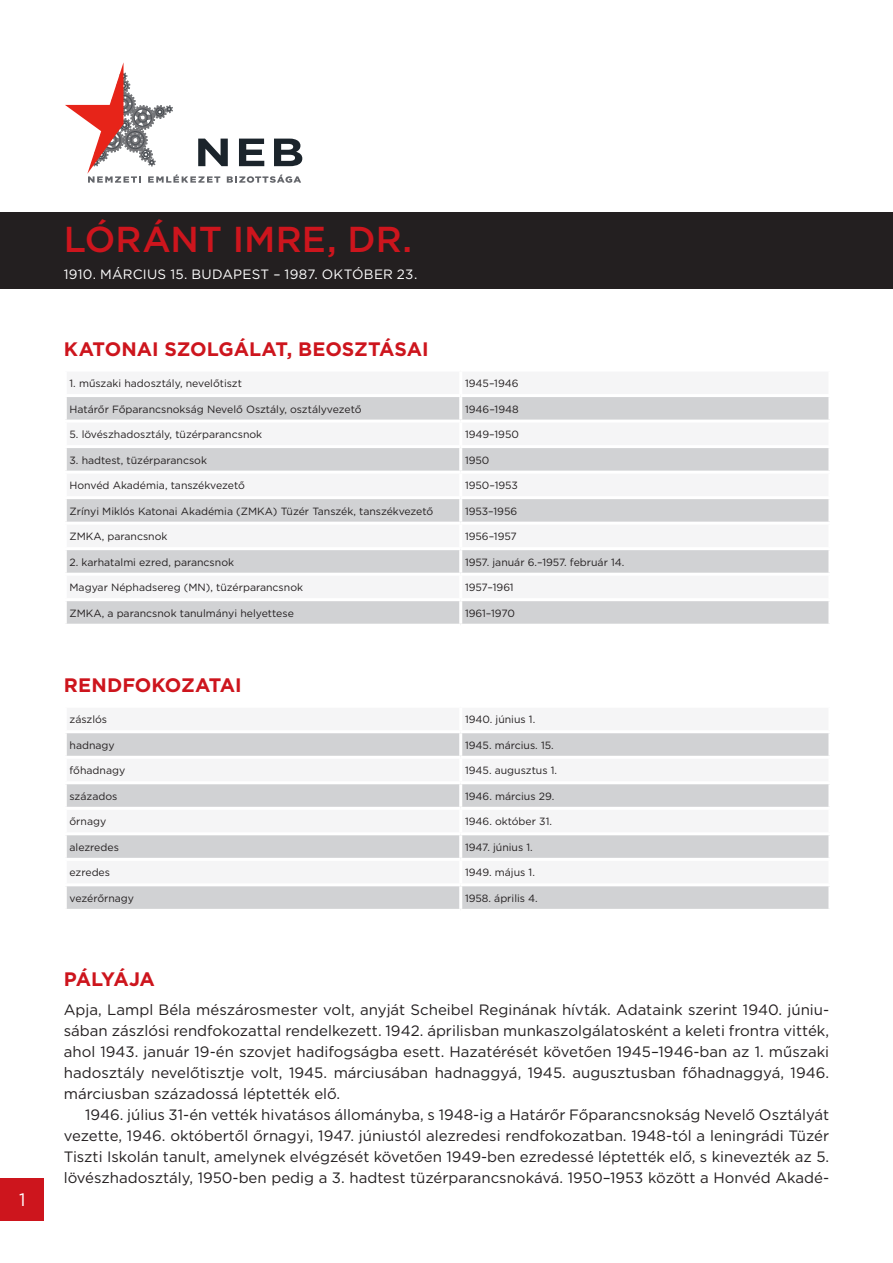
<style>
.page{position:relative;width:893px;height:1263px;background:#fff}
.page>*{position:absolute;margin:0;border:0;box-sizing:border-box;transform-origin:0 0}
.név{font:500 36px "Gotham";color:#cd151d}
.cím{font:700 19.5px "Gotham";letter-spacing:-.005em;color:#cd151d}
.cím-2{font:700 19.5px "Gotham";letter-spacing:-.04em;color:#cd151d}
.t1{font:18px "Gotham";color:#fff}
.Bekezdésstílus_2{font:15px/21px "Gotham";color:#231f20;text-align:justify}
.születés{font:13.5px "Gotham";letter-spacing:.015em;color:#fff}
.t2{font:10.5px "Gotham";color:#231f20}
</style>
<div class="page">
<div style="left:0;top:1178px;width:44px;height:42px;background:#cd151d"></div>
<div style="left:0;top:213px;width:893px;height:76px;background:#231f20"></div>
<svg style="left:65px;top:62px;width:237px;height:121px"></svg>
<svg style="left:67px;top:397px;width:761px;height:227px;fill:#d1d2d4"></svg>
<hr style="left:459px;top:397px;width:3px;height:23px;background:#fff">
<hr style="left:459px;top:423px;width:3px;height:22px;background:#fff">
<hr style="left:459px;top:448px;width:3px;height:23px;background:#fff">
<hr style="left:459px;top:474px;width:3px;height:22px;background:#fff">
<hr style="left:459px;top:499px;width:3px;height:23px;background:#fff">
<hr style="left:459px;top:525px;width:3px;height:22px;background:#fff">
<hr style="left:459px;top:550px;width:3px;height:23px;background:#fff">
<hr style="left:459px;top:576px;width:3px;height:22px;background:#fff">
<hr style="left:459px;top:601px;width:3px;height:23px;background:#fff">
<hr style="left:64px;top:420px;width:397px;height:3px;background:#fff">
<hr style="left:461px;top:420px;width:370px;height:3px;background:#fff">
<hr style="left:64px;top:445px;width:397px;height:3px;background:#fff">
<hr style="left:461px;top:445px;width:370px;height:3px;background:#fff">
<hr style="left:64px;top:471px;width:397px;height:3px;background:#fff">
<hr style="left:461px;top:471px;width:370px;height:3px;background:#fff">
<hr style="left:64px;top:496px;width:397px;height:3px;background:#fff">
<hr style="left:461px;top:496px;width:370px;height:3px;background:#fff">
<hr style="left:64px;top:522px;width:397px;height:3px;background:#fff">
<hr style="left:461px;top:522px;width:370px;height:3px;background:#fff">
<hr style="left:64px;top:547px;width:397px;height:3px;background:#fff">
<hr style="left:461px;top:547px;width:370px;height:3px;background:#fff">
<hr style="left:64px;top:573px;width:397px;height:3px;background:#fff">
<hr style="left:461px;top:573px;width:370px;height:3px;background:#fff">
<hr style="left:64px;top:598px;width:397px;height:3px;background:#fff">
<hr style="left:461px;top:598px;width:370px;height:3px;background:#fff">
<svg style="left:67px;top:733px;width:761px;height:176px;fill:#d1d2d4"></svg>
<hr style="left:459px;top:733px;width:3px;height:23px;background:#fff">
<hr style="left:459px;top:759px;width:3px;height:22px;background:#fff">
<hr style="left:459px;top:784px;width:3px;height:23px;background:#fff">
<hr style="left:459px;top:810px;width:3px;height:22px;background:#fff">
<hr style="left:459px;top:835px;width:3px;height:23px;background:#fff">
<hr style="left:459px;top:861px;width:3px;height:22px;background:#fff">
<hr style="left:459px;top:886px;width:3px;height:23px;background:#fff">
<hr style="left:64px;top:756px;width:397px;height:3px;background:#fff">
<hr style="left:461px;top:756px;width:370px;height:3px;background:#fff">
<hr style="left:64px;top:781px;width:397px;height:3px;background:#fff">
<hr style="left:461px;top:781px;width:370px;height:3px;background:#fff">
<hr style="left:64px;top:807px;width:397px;height:3px;background:#fff">
<hr style="left:461px;top:807px;width:370px;height:3px;background:#fff">
<hr style="left:64px;top:832px;width:397px;height:3px;background:#fff">
<hr style="left:461px;top:832px;width:370px;height:3px;background:#fff">
<hr style="left:64px;top:858px;width:397px;height:3px;background:#fff">
<hr style="left:461px;top:858px;width:370px;height:3px;background:#fff">
<hr style="left:64px;top:883px;width:397px;height:3px;background:#fff">
<hr style="left:461px;top:883px;width:370px;height:3px;background:#fff">
<p class="t1" style="left:19px;top:1188px;width:8px">1</p>
<p class="név" style="left:64px;top:215px;width:350px">LÓRÁNT IMRE, DR.</p>
<p class="születés" style="left:64px;top:265px;width:355px">1910. MÁRCIUS 15. BUDAPEST – 1987. OKTÓBER 23.</p>
<p class="cím" style="left:64px;top:336px;width:366px">KATONAI SZOLGÁLAT, BEOSZTÁSAI</p>
<p class="t2" style="left:70px;top:377px;width:174px">1. műszaki hadosztály, nevelőtiszt</p>
<p class="t2" style="left:465px;top:377px;width:55px">1945–1946</p>
<p class="t2" style="left:70px;top:402px;width:294px">Határőr Főparancsnokság Nevelő Osztály, osztályvezető</p>
<p class="t2" style="left:465px;top:402px;width:55px">1946–1948</p>
<p class="t2" style="left:70px;top:428px;width:194px">5. lövészhadosztály, tüzérparancsnok</p>
<p class="t2" style="left:465px;top:428px;width:55px">1949–1950</p>
<p class="t2" style="left:70px;top:453px;width:139px">3. hadtest, tüzérparancsok</p>
<p class="t2" style="left:465px;top:453px;width:26px">1950</p>
<p class="t2" style="left:70px;top:479px;width:177px">Honvéd Akadémia, tanszékvezető</p>
<p class="t2" style="left:465px;top:479px;width:54px">1950–1953</p>
<p class="t2" style="left:70px;top:504px;width:365px">Zrínyi Miklós Katonai Akadémia (ZMKA) Tüzér Tanszék, tanszékvezető</p>
<p class="t2" style="left:465px;top:504px;width:54px">1953–1956</p>
<p class="t2" style="left:70px;top:530px;width:99px">ZMKA, parancsnok</p>
<p class="t2" style="left:465px;top:530px;width:53px">1956–1957</p>
<p class="t2" style="left:70px;top:555px;width:166px">2. karhatalmi ezred, parancsnok</p>
<p class="t2" style="left:465px;top:555px;width:161px">1957. január 6.–1957. február 14.</p>
<p class="t2" style="left:70px;top:581px;width:235px">Magyar Néphadsereg (MN), tüzérparancsnok</p>
<p class="t2" style="left:465px;top:581px;width:50px">1957–1961</p>
<p class="t2" style="left:70px;top:606px;width:226px">ZMKA, a parancsnok tanulmányi helyettese</p>
<p class="t2" style="left:465px;top:606px;width:52px">1961–1970</p>
<p class="cím" style="left:64px;top:672px;width:179px">RENDFOKOZATAI</p>
<p class="t2" style="left:70px;top:713px;width:39px">zászlós</p>
<p class="t2" style="left:465px;top:713px;width:72px">1940. június 1.</p>
<p class="t2" style="left:70px;top:738px;width:47px">hadnagy</p>
<p class="t2" style="left:465px;top:738px;width:90px">1945. március. 15.</p>
<p class="t2" style="left:70px;top:764px;width:57px">főhadnagy</p>
<p class="t2" style="left:465px;top:764px;width:94px">1945. augusztus 1.</p>
<p class="t2" style="left:70px;top:789px;width:49px">százados</p>
<p class="t2" style="left:465px;top:789px;width:91px">1946. március 29.</p>
<p class="t2" style="left:70px;top:815px;width:38px">őrnagy</p>
<p class="t2" style="left:465px;top:815px;width:88px">1946. október 31.</p>
<p class="t2" style="left:70px;top:840px;width:51px">alezredes</p>
<p class="t2" style="left:465px;top:840px;width:69px">1947. június 1.</p>
<p class="t2" style="left:70px;top:866px;width:42px">ezredes</p>
<p class="t2" style="left:465px;top:866px;width:71px">1949. május 1.</p>
<p class="t2" style="left:70px;top:891px;width:66px">vezérőrnagy</p>
<p class="t2" style="left:465px;top:891px;width:74px">1958. április 4.</p>
<p class="cím-2" style="left:64px;top:966px;width:93px">PÁLYÁJA</p>
<p class="Bekezdésstílus_2" style="left:64px;top:999px;width:767px">Apja, Lampl Béla mészárosmester volt, anyját Scheibel Reginának hívták. Adataink szerint 1940. júniu&shy;sában zászlósi rendfokozattal rendelkezett. 1942. áprilisban munkaszolgálatosként a keleti frontra vitték, ahol 1943. január 19-én szovjet hadifogságba esett. Hazatérését követően 1945–1946-ban az 1. műszaki hadosztály nevelőtisztje volt, 1945. márciusában hadnaggyá, 1945. augusztusban főhadnaggyá, 1946. márciusban századossá léptették elő.</p>
<p class="Bekezdésstílus_2" style="left:64px;top:1104px;width:767px;text-indent:21px">1946. július 31-én vették hivatásos állományba, s 1948-ig a Határőr Főparancsnokság Nevelő Osztályát vezette, 1946. októbertől őrnagyi, 1947. júniustól alezredesi rendfokozatban. 1948-tól a leningrádi Tüzér Tiszti Iskolán tanult, amelynek elvégzését követően 1949-ben ezredessé léptették elő, s kinevezték az 5. lövészhadosztály, 1950-ben pedig a 3. hadtest tüzérparancsnokává. 1950–1953 között a Honvéd Akadé-</p>
</div>
